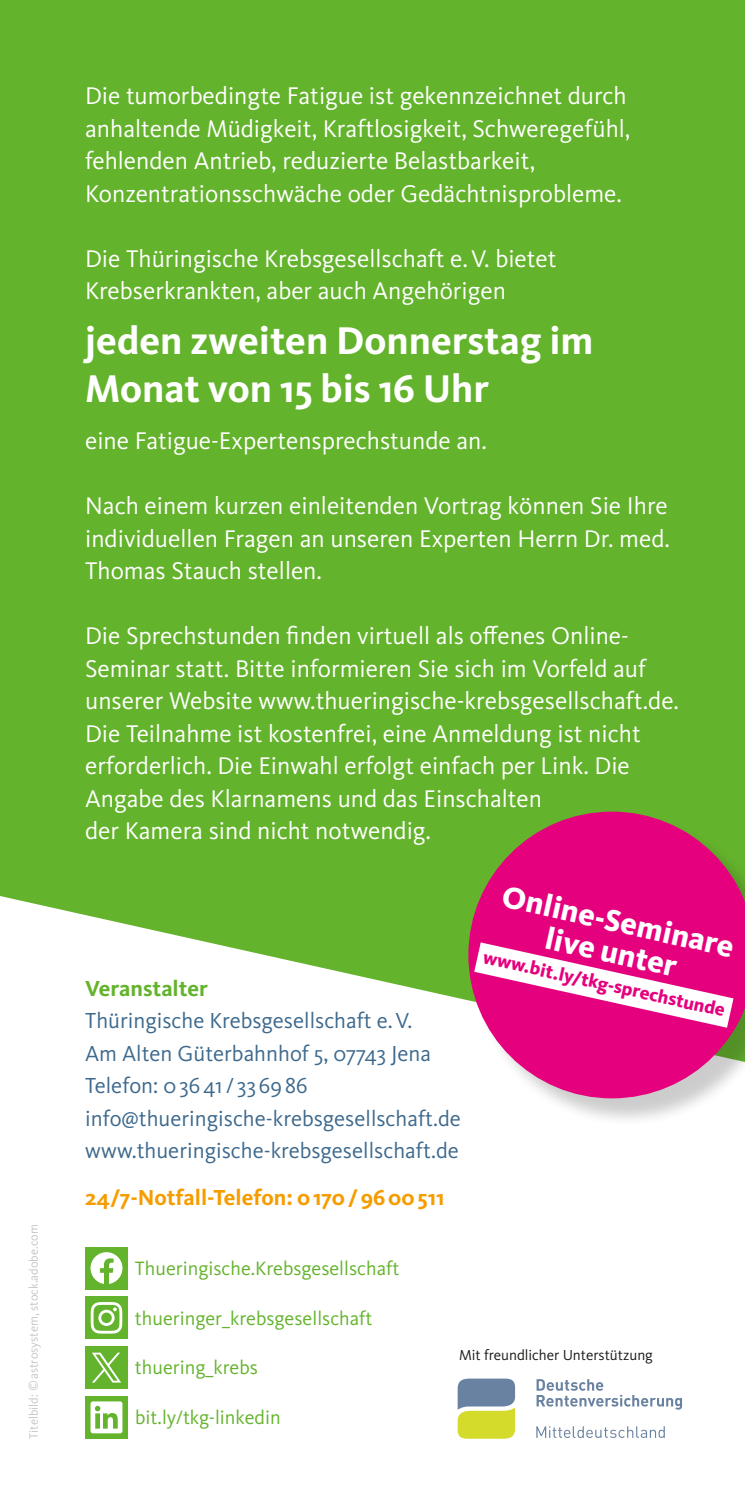
<style>
.page{position:relative;width:745px;height:1489px;background:#fff}
.page>*{position:absolute;margin:0;border:0;box-sizing:border-box;transform-origin:0 0}
.t1{font:700 40px/48px "Kievit OT";color:#fff}
.t2{font:800 31.5px/31.5px "Kievit OT";color:#fff;text-align:center}
.t3{font:25px/32.5px "Kievit OT";color:#fff}
.t4{font:22.5px/32.5px "Kievit OT";color:#3d698d}
.t5{font:700 22.5px "Kievit OT";color:#f59d00}
.t6{font:700 22.5px "Kievit OT";color:#64b32c}
.t7{font:20px "Kievit OT";color:#64b32c}
.t8{font:800 18.75px "Kievit OT";color:#e5007d}
.t9{font:15px "Kievit OT";color:#1a1a18}
.t10{font:12.5px "Kievit OT";color:#c5c6c6}
</style>
<div class="page">
<div style="left:0;top:0;width:744px;height:1001px;background:#64b32c"></div>
<div style="left:471px;top:814px;width:273px;height:312px;background:#1a1a18;opacity:.22"></div>
<svg style="left:468px;top:811px;width:276px;height:287px;fill:#e5007d"></svg>
<svg style="left:474px;top:942px;width:259px;height:85px"></svg>
<div style="left:85px;top:1296px;width:43px;height:42px;background:#64b32c"></div>
<svg style="left:91px;top:1302px;width:31px;height:31px"></svg>
<div style="left:85px;top:1246px;width:43px;height:43px;background:#64b32c"></div>
<svg style="left:90px;top:1252px;width:32px;height:31px"></svg>
<div style="left:85px;top:1395px;width:43px;height:43px;background:#64b32c"></div>
<svg style="left:90px;top:1401px;width:32px;height:32px"></svg>
<div style="left:85px;top:1346px;width:43px;height:42px;background:#64b32c"></div>
<svg style="left:92px;top:1352px;width:29px;height:30px"></svg>
<svg style="left:457px;top:1378px;width:57px;height:60px"></svg>
<svg style="left:536px;top:1379px;width:145px;height:58px"></svg>
<p class="t10" style="left:26px;top:1438px;width:216px;rotate:-90deg">Titelbild: ©astrosystem, stock.adobe.com</p>
<p class="t3" style="left:85px;top:79px;width:546px">Die tumorbedingte Fatigue ist gekennzeichnet durch anhaltende Müdigkeit, Kraftlosigkeit, Schweregefühl, fehlenden Antrieb, reduzierte Belastbarkeit, Konzentrationsschwäche oder Gedächtnisprobleme.</p>
<p class="t3" style="left:85px;top:242px;width:472px">Die Thüringische Krebsgesellschaft e.V. bietet<br>Krebserkrankten, aber auch Angehörigen</p>
<h1 class="t1" style="left:85px;top:316px;width:509px">jeden zweiten Donnerstag im<br>Monat von 15 bis 16 Uhr</h1>
<p class="t3" style="left:85px;top:424px;width:403px">eine Fatigue-Expertensprechstunde an.</p>
<p class="t3" style="left:85px;top:489px;width:586px;text-align:justify">Nach einem kurzen einleitenden Vortrag können Sie Ihre individuellen Fragen an unseren Experten Herrn Dr. med.<br>Thomas Stauch stellen.</p>
<p class="t3" style="left:85px;top:619px;width:595px">Die Sprechstunden finden virtuell als offenes Online-Seminar statt. Bitte informieren Sie sich im Vorfeld auf unserer Website www.thueringische-krebsgesellschaft.de.<br>Die Teilnahme ist kostenfrei, eine Anmeldung ist nicht erforderlich. Die Einwahl erfolgt einfach per Link. Die Angabe des Klarnamens und das Einschalten<br>der Kamera sind nicht notwendig.</p>
<p class="t6" style="left:85px;top:974px;width:124px">Veranstalter</p>
<p class="t4" style="left:85px;top:1004px;width:377px">Thüringische Krebsgesellschaft e.V.<br>Am Alten Güterbahnhof 5, 07743 Jena Telefon: 03641 / 336986 info@thueringische-krebsgesellschaft.de www.thueringische-krebsgesellschaft.de</p>
<p class="t5" style="left:85px;top:1183px;width:360px">24/7-Notfall-Telefon: 0170/9600511</p>
<p class="t7" style="left:135px;top:1255px;width:266px">Thueringische.Krebsgesellschaft</p>
<p class="t7" style="left:135px;top:1305px;width:239px">thueringer_krebsgesellschaft</p>
<p class="t2" style="left:506px;top:879px;width:238px;rotate:13deg">Online-Seminare live unter</p>
<p class="t8" style="left:485px;top:946px;width:249px;rotate:12deg">www.bit.ly/tkg-sprechstunde</p>
<p class="t7" style="left:135px;top:1355px;width:124px">thuering_krebs</p>
<p class="t7" style="left:135px;top:1405px;width:147px">bit.ly/tkg-linkedin</p>
<p class="t9" style="left:459px;top:1345px;width:195px">Mit freundlicher Unterstützung</p>
</div>
